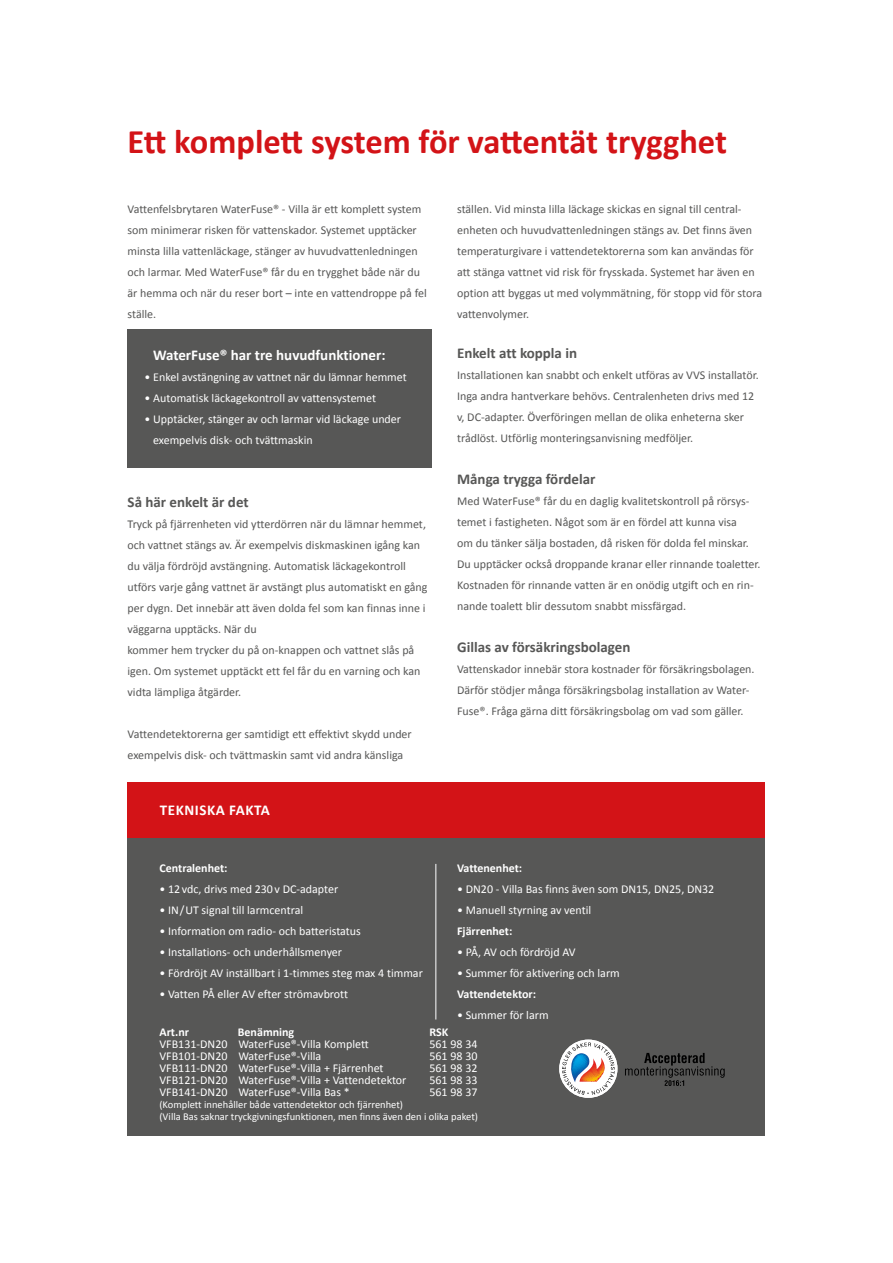
<style>
.page{position:relative;width:893px;height:1263px;background:#fff}
.page>*{position:absolute;margin:0;border:0;box-sizing:border-box;transform-origin:0 0}
.t1{font:700 34.5px "Calibri";letter-spacing:-.005em;color:#d31317}
.t2{font:700 15px "Calibri";color:#575756}
.t3{font:700 15px "Calibri";color:#fff}
.t4{font:700 15px "Calibri";letter-spacing:.04em;color:#fff}
.t5{font:12px/21px "Calibri";color:#575756}
.t6{font:12px/21px "Calibri";color:#fff}
.t7{font:700 12px "Calibri";color:#fff}
.t8{font:10.5px/12px "Calibri";color:#fff}
</style>
<div class="page">
<div style="left:128px;top:330px;width:304px;height:138px;background:#575756"></div>
<div style="left:128px;top:838px;width:637px;height:297px;background:#575756"></div>
<div style="left:128px;top:782px;width:637px;height:56px;background:#d31317"></div>
<hr style="left:435px;top:864px;width:1px;height:155px;background:#fff">
<svg style="left:559px;top:1039px;width:58px;height:59px"></svg>
<svg style="left:562px;top:1042px;width:53px;height:53px;background:#c0bebf"></svg>
<svg style="left:625px;top:1053px;width:100px;height:33px"></svg>
<h1 class="t1" style="left:128px;top:118px;width:601px">Ett komplett system för vattentät trygghet</h1>
<p class="t5" style="left:128px;top:198px;width:301px">Vattenfelsbrytaren WaterFuse® - Villa är ett komplett system som minimerar risken för vattenskador. Systemet upptäcker minsta lilla vattenläckage, stänger av huvudvattenledningen och larmar. Med WaterFuse® får du en trygghet både när du är hemma och när du reser bort – inte en vattendroppe på fel ställe.</p>
<p class="t3" style="left:153px;top:345px;width:234px">WaterFuse® har tre huvudfunktioner:</p>
<p class="t6" style="left:145px;top:366px;width:264px">• Enkel avstängning av vattnet när du lämnar hemmet</p>
<p class="t6" style="left:145px;top:387px;width:233px">• Automatisk läckagekontroll av vattensystemet</p>
<p class="t6" style="left:153px;top:408px;width:250px;text-indent:-9px">• Upptäcker, stänger av och larmar vid läckage under exempelvis disk- och tvättmaskin</p>
<p class="t2" style="left:128px;top:492px;width:123px">Så här enkelt är det</p>
<p class="t5" style="left:128px;top:513px;width:301px">Tryck på fjärrenheten vid ytterdörren när du lämnar hemmet, och vattnet stängs av. Är exempelvis diskmaskinen igång kan du välja fördröjd avstängning. Automatisk läckagekontroll utförs varje gång vattnet är avstängt plus automatiskt en gång per dygn. Det innebär att även dolda fel som kan finnas inne i väggarna upptäcks. När du<br>kommer hem trycker du på on-knappen och vattnet slås på igen. Om systemet upptäckt ett fel får du en varning och kan vidta lämpliga åtgärder.</p>
<p class="t5" style="left:128px;top:723px;width:286px">Vattendetektorerna ger samtidigt ett effektivt skydd under exempelvis disk- och tvättmaskin samt vid andra känsliga</p>
<p class="t4" style="left:160px;top:799px;width:112px">TEKNISKA FAKTA</p>
<p class="t7" style="left:159px;top:859px;width:70px">Centralenhet:</p>
<p class="t6" style="left:159px;top:878px;width:180px">• 12vdc, drivs med 230v DC-adapter</p>
<p class="t6" style="left:159px;top:899px;width:145px">• IN/UT signal till larmcentral</p>
<p class="t6" style="left:159px;top:920px;width:203px">• Information om radio- och batteristatus</p>
<p class="t6" style="left:159px;top:941px;width:184px">• Installations- och underhållsmenyer</p>
<p class="t6" style="left:159px;top:962px;width:265px">• Fördröjt AV inställbart i 1-timmes steg max 4 timmar</p>
<p class="t6" style="left:159px;top:983px;width:190px">• Vatten PÅ eller AV efter strömavbrott</p>
<p class="t5" style="left:457px;top:198px;width:306px">ställen. Vid minsta lilla läckage skickas en signal till central&shy;enheten och huvudvattenledningen stängs av. Det finns även temperaturgivare i vattendetektorerna som kan användas för att stänga vattnet vid risk för frysskada. Systemet har även en option att byggas ut med volymmätning, för stopp vid för stora vattenvolymer.</p>
<p class="t2" style="left:457px;top:342px;width:122px">Enkelt att koppla in</p>
<p class="t5" style="left:457px;top:364px;width:303px">Installationen kan snabbt och enkelt utföras av VVS installatör.<br>Inga andra hantverkare behövs. Centralenheten drivs med 12 v, DC-adapter. Överföringen mellan de olika enheterna sker trådlöst. Utförlig monteringsanvisning medföljer.</p>
<p class="t2" style="left:457px;top:468px;width:140px">Många trygga fördelar</p>
<p class="t5" style="left:457px;top:490px;width:305px">Med WaterFuse® får du en daglig kvalitetskontroll på rörsys&shy;temet i fastigheten. Något som är en fördel att kunna visa<br>om du tänker sälja bostaden, då risken för dolda fel minskar.<br>Du upptäcker också droppande kranar eller rinnande toaletter.<br>Kostnaden för rinnande vatten är en onödig utgift och en rin&shy;nande toalett blir dessutom snabbt missfärgad.</p>
<p class="t2" style="left:457px;top:636px;width:175px">Gillas av försäkringsbolagen</p>
<p class="t5" style="left:457px;top:658px;width:299px">Vattenskador innebär stora kostnader för försäkringsbolagen.<br>Därför stödjer många försäkringsbolag installation av Water-<br>Fuse®. Fråga gärna ditt försäkringsbolag om vad som gäller.</p>
<p class="t7" style="left:457px;top:860px;width:67px">Vattenenhet:</p>
<p class="t6" style="left:457px;top:878px;width:259px">• DN20 - Villa Bas finns även som DN15, DN25, DN32</p>
<p class="t6" style="left:457px;top:899px;width:136px">• Manuell styrning av ventil</p>
<p class="t7" style="left:457px;top:923px;width:57px">Fjärrenhet:</p>
<p class="t6" style="left:457px;top:941px;width:120px">• PÅ, AV och fördröjd AV</p>
<p class="t6" style="left:457px;top:962px;width:164px">• Summer för aktivering och larm</p>
<p class="t7" style="left:457px;top:986px;width:80px">Vattendetektor:</p>
<p class="t6" style="left:457px;top:1004px;width:93px">• Summer för larm</p>
<p class="t7" style="left:159px;top:1023px;width:31px">Art.nr</p>
<p class="t7" style="left:238px;top:1023px;width:58px">Benämning</p>
<p class="t7" style="left:429px;top:1023px;width:20px">RSK</p>
<p class="t6" style="left:159px;top:1033px;width:211px">VFB131-DN20 WaterFuse®-Villa Komplett</p>
<p class="t6" style="left:429px;top:1033px;width:50px">561 98 34</p>
<p class="t6" style="left:159px;top:1045px;width:163px">VFB101-DN20 WaterFuse®-Villa</p>
<p class="t6" style="left:429px;top:1045px;width:50px">561 98 30</p>
<p class="t6" style="left:159px;top:1057px;width:226px">VFB111-DN20 WaterFuse®-Villa + Fjärrenhet</p>
<p class="t6" style="left:429px;top:1057px;width:50px">561 98 32</p>
<p class="t6" style="left:159px;top:1069px;width:248px">VFB121-DN20 WaterFuse®-Villa + Vattendetektor</p>
<p class="t6" style="left:429px;top:1069px;width:50px">561 98 33</p>
<p class="t6" style="left:159px;top:1081px;width:192px">VFB141-DN20 WaterFuse®-Villa Bas *</p>
<p class="t6" style="left:429px;top:1081px;width:50px">561 98 37</p>
<p class="t8" style="left:159px;top:1098px;width:320px">(Komplett innehåller både vattendetektor och fjärrenhet)<br>(Villa Bas saknar tryckgivningsfunktionen, men finns även den i olika paket)</p>
</div>
